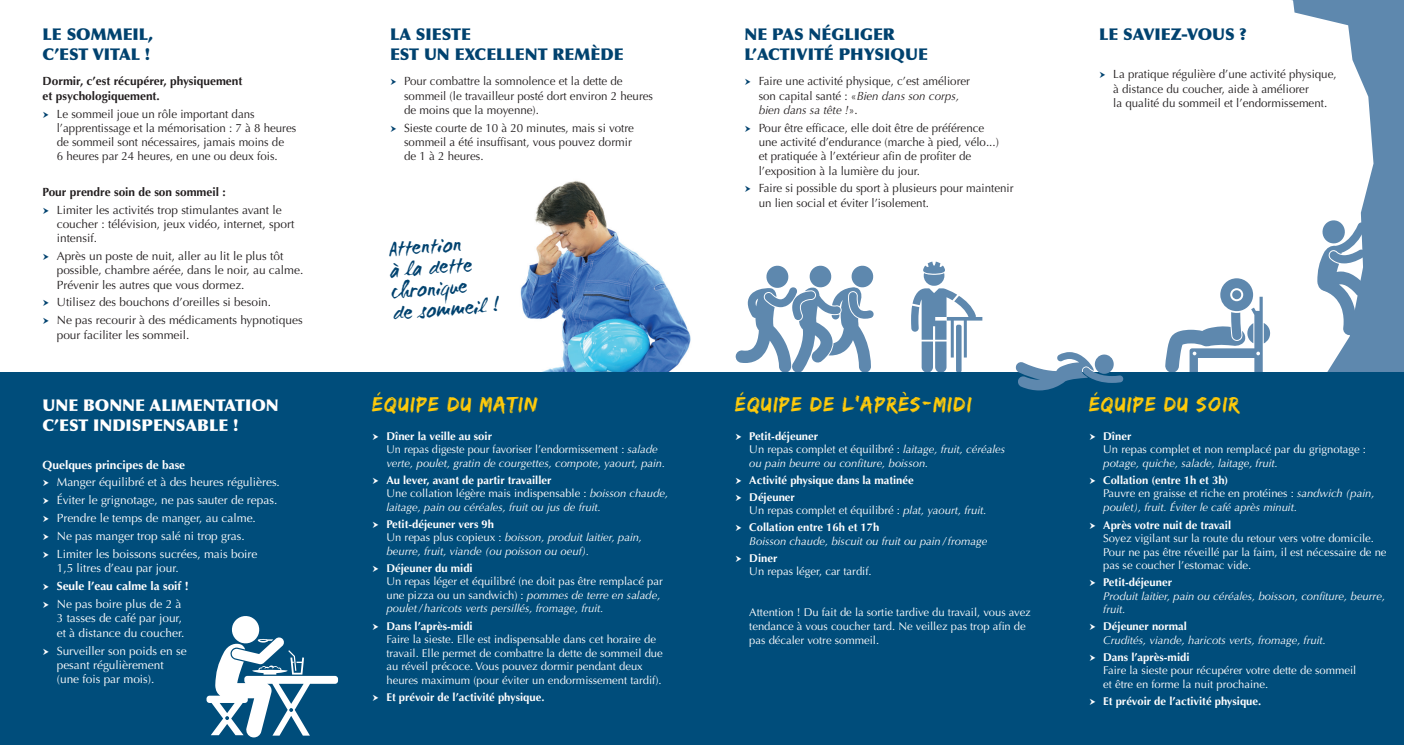
<style>
.page{position:relative;width:1404px;height:745px;background:#fff}
.page>*{position:absolute;margin:0;border:0;box-sizing:border-box;transform-origin:0 0}
.t1{font:21.25px "Edo SZ";letter-spacing:.06em;color:#feca0a}
.t2{font:21.25px/21.2px "WC Mano Negra Bta";color:#00426f}
.t3{font:900 16.25px/19.5px "Optima";color:#00426f}
.t4{font:900 16.25px/19.5px "Optima";color:#fff}
.t5{font:11.88px/14.2px "Optima";color:#231f20}
.t6{font:11.88px/17.8px "Optima";color:#fff}
.t7{font:700 11.88px/14.2px "Optima";color:#231f20}
.t8{font:700 11.88px "Optima";color:#fff}
.t9{font:11.25px/13.5px "Optima";color:#fff}
.t10{font:italic 11.25px/13.5px "Optima";color:#fff}
.t11{font:700 11.25px/17px "Optima";color:#fff}
.s1{font-style:italic}
.s2{font-weight:700;font-style:normal}
.s3{font-style:normal}
.s4{font-weight:700}
</style>
<div class="page">
<svg style="left:911px;top:261px;width:71px;height:111px"></svg>
<svg style="left:735px;top:265px;width:139px;height:107px"></svg>
<svg style="left:1291px;top:0;width:112px;height:372px"></svg>
<svg style="left:1317px;top:219px;width:50px;height:116px"></svg>
<svg style="left:1165px;top:278px;width:106px;height:94px"></svg>
<img style="left:520px;top:181px;width:171px;height:191px">
<div style="left:0;top:372px;width:1403px;height:372px;background:#004d7b"></div>
<svg style="left:1015px;top:352px;width:108px;height:38px"></svg>
<svg style="left:206px;top:616px;width:132px;height:121px"></svg>
<h2 class="t3" style="left:43px;top:25px;width:112px">LE SOMMEIL,<br>C’EST VITAL !</h2>
<h2 class="t3" style="left:390px;top:25px;width:235px">LA SIESTE<br>EST UN EXCELLENT REMÈDE</h2>
<h2 class="t3" style="left:744px;top:25px;width:185px">NE PAS NÉGLIGER<br>L’ACTIVITÉ PHYSIQUE</h2>
<h2 class="t3" style="left:1098px;top:25px;width:149px">LE SAVIEZ-VOUS ?</h2>
<p class="t7" style="left:43px;top:74px;width:201px">Dormir, c’est récupérer, physiquement et psychologiquement.</p>
<p class="t5" style="left:57px;top:106px;width:241px">Le sommeil joue un rôle important dans l’apprentissage et la mémorisation : 7 à 8 heures de sommeil sont nécessaires, jamais moins de<br>6 heures par 24 heures, en une ou deux fois.</p>
<p class="t7" style="left:43px;top:185px;width:184px">Pour prendre soin de son sommeil :</p>
<p class="t5" style="left:57px;top:203px;width:239px">Limiter les activités trop stimulantes avant le coucher : télévision, jeux vidéo, internet, sport intensif.</p>
<p class="t5" style="left:57px;top:249px;width:248px">Après un poste de nuit, aller au lit le plus tôt possible, chambre aérée, dans le noir, au calme.<br>Prévenir les autres que vous dormez.</p>
<p class="t5" style="left:57px;top:293px;width:247px;line-height:17.8px">Utilisez des bouchons d’oreilles si besoin.<br>Ne pas recourir à des médicaments hypnotiques</p>
<p class="t5" style="left:57px;top:327px;width:134px">pour faciliter les sommeil.</p>
<p class="t5" style="left:1113px;top:67px;width:225px">La pratique régulière d’une activité physique, à distance du coucher, aide à améliorer<br>la qualité du sommeil et l’endormissement.</p>
<p class="t5" style="left:404px;top:74px;width:250px">Pour combattre la somnolence et la dette de sommeil (le travailleur posté dort environ 2 heures de moins que la moyenne).</p>
<p class="t5" style="left:404px;top:121px;width:231px">Sieste courte de 10 à 20 minutes, mais si votre sommeil a été insuffisant, vous pouvez dormir de 1 à 2 heures.</p>
<p class="t5" style="left:758px;top:74px;width:213px">Faire une activité physique, c’est améliorer son capital santé : «<span class="s1">Bien dans son corps, bien dans sa tête !</span>».</p>
<p class="t5" style="left:758px;top:121px;width:242px">Pour être efficace, elle doit être de préférence une activité d’endurance (marche à pied, vélo...) et pratiquée à l’extérieur afin de profiter de l’exposition à la lumière du jour.</p>
<p class="t5" style="left:758px;top:181px;width:256px">Faire si possible du sport à plusieurs pour maintenir un lien social et éviter l’isolement.</p>
<h1 class="t2" style="left:388px;top:240px;width:108px;rotate:-4deg">Attention<br>à la dette chronique<br>de sommeil !</h1>
<h2 class="t4" style="left:43px;top:395px;width:238px">UNE BONNE ALIMENTATION<br>C’EST INDISPENSABLE !</h2>
<p class="t8" style="left:43px;top:457px;width:144px">Quelques principes de base</p>
<p class="t6" style="left:57px;top:473px;width:225px">Manger équilibré et à des heures régulières.<br>Éviter le grignotage, ne pas sauter de repas.<br>Prendre le temps de manger, au calme.<br>Ne pas manger trop salé ni trop gras.<br>Limiter les boissons sucrées, mais boire</p>
<p class="t6" style="left:57px;top:559px;width:123px">1,5 litres d’eau par jour.</p>
<p class="t8" style="left:57px;top:578px;width:133px">Seule l’eau calme la soif !</p>
<p class="t6" style="left:57px;top:596px;width:129px;line-height:14.6px">Ne pas boire plus de 2 à<br>3 tasses de café par jour, et à distance du coucher.</p>
<p class="t6" style="left:57px;top:643px;width:131px;line-height:14.2px">Surveiller son poids en se pesant régulièrement (une fois par mois).</p>
<h1 class="t1" style="left:372px;top:391px;width:167px">ÉQUIPE DU MATIN</h1>
<h1 class="t1" style="left:735px;top:391px;width:238px">ÉQUIPE DE L’APRÈS-MIDI</h1>
<h1 class="t1" style="left:1088px;top:391px;width:152px">ÉQUIPE DU SOIR</h1>
<p class="t10" style="left:386px;top:429px;width:280px"><span class="s2">Dîner la veille au soir<br></span><span class="s3">Un repas digeste pour favoriser l’endormissement :</span> salade verte, poulet, gratin de courgettes, compote, yaourt, pain.</p>
<p class="t10" style="left:386px;top:473px;width:283px"><span class="s2">Au lever, avant de partir travailler<br></span><span class="s3">Une collation légère mais indispensable :</span> boisson chaude, laitage, pain ou céréales, fruit ou jus de fruit.</p>
<p class="t10" style="left:386px;top:517px;width:257px"><span class="s2">Petit-déjeuner vers 9h<br></span><span class="s3">Un repas plus copieux :</span> boisson, produit laitier, pain, beurre, fruit, viande (ou poisson ou oeuf).</p>
<p class="t11" style="left:386px;top:559px;width:88px">Déjeuner du midi</p>
<p class="t9" style="left:386px;top:574px;width:278px">Un repas léger et équilibré (ne doit pas être remplacé par une pizza ou un sandwich) : <span class="s1">pommes de terre en salade, poulet/haricots verts persillés, fromage, fruit.</span></p>
<p class="t11" style="left:386px;top:617px;width:88px">Dans l’après-midi</p>
<p class="t9" style="left:386px;top:632px;width:278px">Faire la sieste. Elle est indispensable dans cet horaire de travail. Elle permet de combattre la dette de sommeil due au réveil précoce. Vous pouvez dormir pendant deux heures maximum (pour éviter un endormissement tardif).</p>
<p class="t11" style="left:386px;top:688px;width:159px">Et prévoir de l’activité physique.</p>
<p class="t10" style="left:749px;top:429px;width:257px"><span class="s2">Petit-déjeuner<br></span><span class="s3">Un repas complet et équilibré :</span> laitage, fruit, céréales ou pain beurre ou confiture, boisson.</p>
<p class="t11" style="left:749px;top:471px;width:166px">Activité physique dans la matinée<br>Déjeuner</p>
<p class="t9" style="left:749px;top:502px;width:239px;line-height:17px">Un repas complet et équilibré : <span class="s1">plat, yaourt, fruit.<br></span><span class="s4">Collation entre 16h et 17h</span></p>
<p class="t10" style="left:749px;top:534px;width:239px">Boisson chaude, biscuit ou fruit ou pain/fromage</p>
<p class="t11" style="left:749px;top:549px;width:30px">Diner</p>
<p class="t9" style="left:749px;top:564px;width:124px">Un repas léger, car tardif.</p>
<p class="t9" style="left:749px;top:605px;width:283px;line-height:13.9px">Attention ! Du fait de la sortie tardive du travail, vous avez tendance à vous coucher tard. Ne veillez pas trop afin de pas décaler votre sommeil.</p>
<p class="t11" style="left:1103px;top:427px;width:30px">Dîner</p>
<p class="t9" style="left:1103px;top:442px;width:264px">Un repas complet et non remplacé par du grignotage :</p>
<p class="t10" style="left:1103px;top:456px;width:176px">potage, quiche, salade, laitage, fruit.</p>
<p class="t10" style="left:1103px;top:473px;width:273px"><span class="s2">Collation (entre 1h et 3h)<br></span><span class="s3">Pauvre en graisse et riche en protéines :</span> sandwich (pain, poulet), fruit. Éviter le café après minuit.</p>
<p class="t11" style="left:1103px;top:516px;width:129px">Après votre nuit de travail</p>
<p class="t9" style="left:1103px;top:531px;width:285px">Soyez vigilant sur la route du retour vers votre domicile.<br>Pour ne pas être réveillé par la faim, il est nécessaire de ne pas se coucher l’estomac vide.</p>
<p class="t11" style="left:1103px;top:573px;width:70px">Petit-déjeuner</p>
<p class="t10" style="left:1103px;top:589px;width:283px">Produit laitier, pain ou céréales, boisson, confiture, beurre, fruit.</p>
<p class="t11" style="left:1103px;top:617px;width:85px">Déjeuner normal</p>
<p class="t10" style="left:1103px;top:633px;width:224px">Crudités, viande, haricots verts, fromage, fruit.</p>
<p class="t11" style="left:1103px;top:648px;width:88px">Dans l’après-midi</p>
<p class="t9" style="left:1103px;top:663px;width:254px">Faire la sieste pour récupérer votre dette de sommeil et être en forme la nuit prochaine.</p>
<p class="t11" style="left:1103px;top:692px;width:159px">Et prévoir de l’activité physique.</p>
</div>
